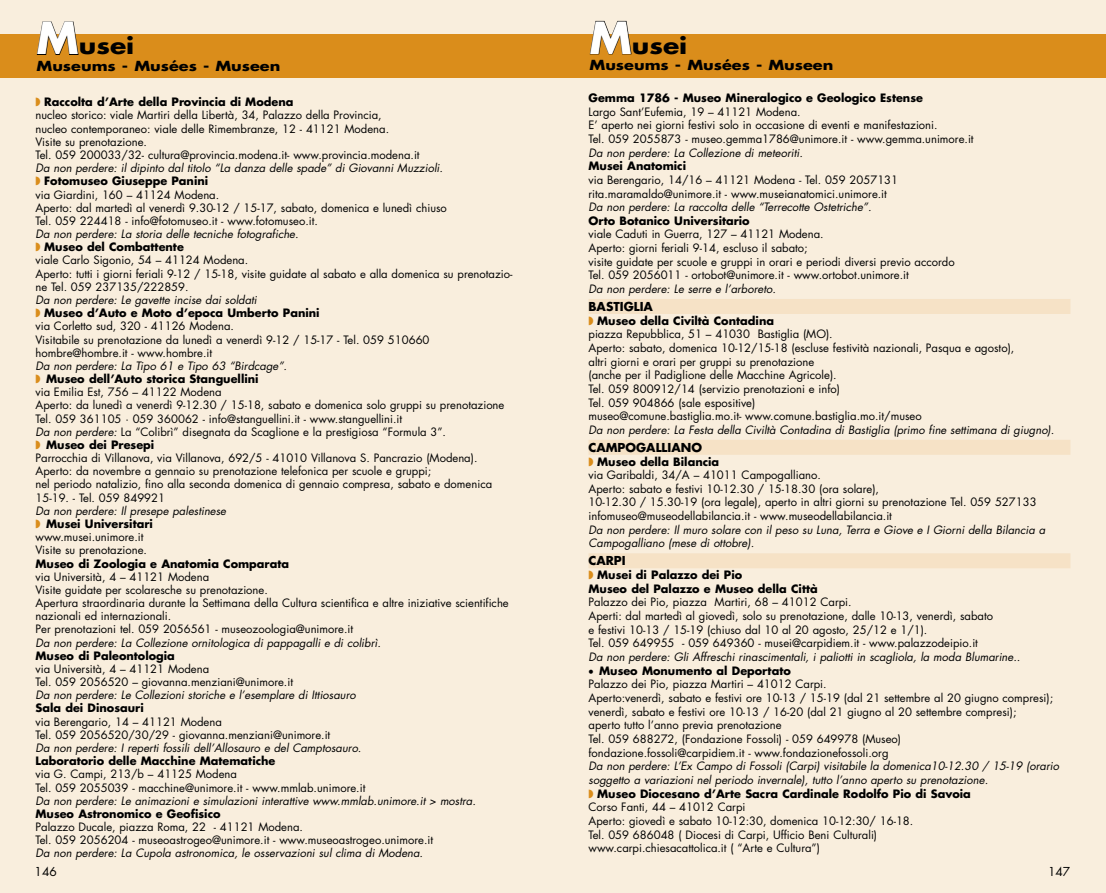
<style>
.page{position:relative;width:1106px;height:893px;background:#fff}
.page>*{position:absolute;margin:0;border:0;box-sizing:border-box;transform-origin:0 0}
.t1{font:700 22.35px "Futura";color:#000;scale:1.19 1}
.t2{font:700 13.5px "Futura";color:#000;scale:1.19 1}
.t3{font:700 12px "Futura";color:#000}
.t4{font:12px "Futura";color:#000}
.t5{font:11.25px/13.2px "Futura";color:#000}
.t6{font:italic 11.25px/13.6px "Futura";color:#000}
.t7{font:700 11.25px/13.6px "Futura";color:#000}
.s1{font-size:43.05px;color:#fff}
.s2{color:#da8d1b}
.s3{font-weight:700}
.s4{font-style:italic}
</style>
<div class="page">
<div style="left:0;top:0;width:553px;height:893px;background:#f9eedd"></div>
<div style="left:553px;top:0;width:553px;height:893px;background:#f9eedd"></div>
<div style="left:0;top:34px;width:553px;height:44px;background:#da8d1b"></div>
<svg style="left:36px;top:21px;width:43px;height:34px"></svg>
<div style="left:588px;top:299px;width:482px;height:15px;background:#f6e2c6"></div>
<div style="left:588px;top:440px;width:482px;height:15px;background:#f6e2c6"></div>
<div style="left:588px;top:553px;width:482px;height:15px;background:#f6e2c6"></div>
<div style="left:553px;top:35px;width:553px;height:43px;background:#da8d1b"></div>
<svg style="left:589px;top:21px;width:43px;height:34px"></svg>
<h1 class="t1" style="left:37px;top:31px;width:84px"><span class="s1">M</span>usei</h1>
<p class="t2" style="left:37px;top:57px;width:206px">Museums - Musées - Museen</p>
<p class="t5" style="left:36px;top:96px;width:385px"><span class="s2">◗</span> <span class="s3">Raccolta d’Arte della Provincia di Modena<br></span>nucleo storico: viale Martiri della Libertà, 34, Palazzo della Provincia,<br>nucleo contemporaneo: viale delle Rimembranze, 12 - 41121 Modena.<br>Visite su prenotazione.<br>Tel. 059 200033/32- cultura@provincia.modena.it- www.provincia.modena.it</p>
<p class="t5" style="left:36px;top:162px;width:413px"><span class="s4">Da non perdere: il dipinto dal titolo “La danza delle spade” di Giovanni Muzzioli. </span><span class="s2">◗</span> <span class="s3">Fotomuseo Giuseppe Panini<br></span>via Giardini, 160 – 41124 Modena.<br>Aperto: dal martedì al venerdì 9.30-12 / 15-17, sabato, domenica e lunedì chiuso Tel. 059 224418 - info@fotomuseo.it - www.fotomuseo.it.</p>
<p class="t5" style="left:36px;top:227px;width:478px"><span class="s4">Da non perdere: La storia delle tecniche fotografiche.<br></span><span class="s2">◗</span> <span class="s3">Museo del Combattente<br></span>viale Carlo Sigonio, 54 – 41124 Modena.<br>Aperto: tutti i giorni feriali 9-12 / 15-18, visite guidate al sabato e alla domenica su prenotazio&shy;ne Tel. 059 237135/222859.</p>
<p class="t5" style="left:36px;top:293px;width:395px"><span class="s4">Da non perdere: Le gavette incise dai soldati<br></span><span class="s2">◗</span> <span class="s3">Museo d’Auto e Moto d’epoca Umberto Panini<br></span>via Corletto sud, 320 - 41126 Modena.<br>Visitabile su prenotazione da lunedì a venerdì 9-12 / 15-17 - Tel. 059 510660 hombre@hombre.it - www.hombre.it</p>
<p class="t5" style="left:36px;top:359px;width:470px"><span class="s4">Da non perdere: La Tipo 61 e Tipo 63 “Birdcage”.<br></span><span class="s2">◗</span> <span class="s3">Museo dell’Auto storica Stanguellini<br></span>via Emilia Est, 756 – 41122 Modena<br>Aperto: da lunedì a venerdì 9-12.30 / 15-18, sabato e domenica solo gruppi su prenotazione Tel. 059 361105 · 059 360062 - info@stanguellini.it - www.stanguellini.it<br><span class="s4">Da non perdere:</span> La “Colibrì” disegnata da Scaglione e la prestigiosa “Formula 3”.<br><span class="s2">◗</span> <span class="s3">Museo dei Presepi<br></span>Parrocchia di Villanova, via Villanova, 692/5 - 41010 Villanova S. Pancrazio (Modena).<br>Aperto: da novembre a gennaio su prenotazione telefonica per scuole e gruppi;<br>nel periodo natalizio, fino alla seconda domenica di gennaio compresa, sabato e domenica 15-19. - Tel. 059 849921</p>
<p class="t5" style="left:36px;top:504px;width:192px"><span class="s4">Da non perdere: Il presepe palestinese </span><span class="s2">◗</span> <span class="s3">Musei Universitari </span>www.musei.unimore.it<br>Visite su prenotazione.</p>
<p class="t7" style="left:36px;top:556px;width:255px">Museo di Zoologia e Anatomia Comparata</p>
<p class="t5" style="left:36px;top:570px;width:475px">via Università, 4 – 41121 Modena<br>Visite guidate per scolaresche su prenotazione.<br>Apertura straordinaria durante la Settimana della Cultura scientifica e altre iniziative scientifiche nazionali ed internazionali.<br>Per prenotazioni tel. 059 2056561 - museozoologia@unimore.it</p>
<p class="t6" style="left:36px;top:636px;width:347px">Da non perdere: La Collezione ornitologica di pappagalli e di colibrì.</p>
<p class="t7" style="left:36px;top:649px;width:141px">Museo di Paleontologia</p>
<p class="t5" style="left:36px;top:662px;width:259px">via Università, 4 – 41121 Modena<br>Tel. 059 2056520 – giovanna.menziani@unimore.it</p>
<p class="t6" style="left:36px;top:688px;width:322px">Da non perdere: Le Collezioni storiche e l’esemplare di Ittiosauro</p>
<p class="t7" style="left:36px;top:701px;width:110px">Sala dei Dinosauri</p>
<p class="t5" style="left:36px;top:715px;width:296px">via Berengario, 14 – 41121 Modena<br>Tel. 059 2056520/30/29 - giovanna.menziani@unimore.it</p>
<p class="t6" style="left:36px;top:741px;width:327px">Da non perdere: I reperti fossili dell’Allosauro e del Camptosauro.</p>
<p class="t7" style="left:36px;top:754px;width:241px">Laboratorio delle Macchine Matematiche</p>
<p class="t5" style="left:36px;top:768px;width:331px">via G. Campi, 213/b – 41125 Modena<br>Tel. 059 2055039 - macchine@unimore.it - www.mmlab.unimore.it</p>
<p class="t6" style="left:36px;top:794px;width:442px">Da non perdere: Le animazioni e simulazioni interattive www.mmlab.unimore.it &gt; mostra.</p>
<p class="t7" style="left:36px;top:807px;width:186px">Museo Astronomico e Geofisico</p>
<p class="t5" style="left:36px;top:820px;width:399px">Palazzo Ducale, piazza Roma, 22 - 41121 Modena.<br>Tel. 059 2056204 - museoastrogeo@unimore.it - www.museoastrogeo.unimore.it</p>
<p class="t6" style="left:36px;top:846px;width:389px">Da non perdere: La Cupola astronomica, le osservazioni sul clima di Modena.</p>
<h1 class="t1" style="left:589px;top:31px;width:84px"><span class="s1">M</span>usei</h1>
<p class="t2" style="left:589px;top:56px;width:206px">Museums - Musées - Museen</p>
<p class="t7" style="left:588px;top:91px;width:336px">Gemma 1786 - Museo Mineralogico e Geologico Estense</p>
<p class="t5" style="left:588px;top:105px;width:386px;line-height:13.6px">Largo Sant’Eufemia, 19 – 41121 Modena.<br>E’ aperto nei giorni festivi solo in occasione di eventi e manifestazioni.<br>Tel. 059 2055873 - museo.gemma1786@unimore.it - www.gemma.unimore.it</p>
<p class="t6" style="left:588px;top:146px;width:216px">Da non perdere: La Collezione di meteoriti.</p>
<p class="t7" style="left:588px;top:159px;width:99px">Musei Anatomici</p>
<p class="t5" style="left:588px;top:173px;width:311px;line-height:13.6px">via Berengario, 14/16 – 41121 Modena - Tel. 059 2057131 rita.maramaldo@unimore.it - www.museianatomici.unimore.it</p>
<p class="t6" style="left:588px;top:200px;width:284px">Da non perdere: La raccolta delle “Terrecotte Ostetriche”.</p>
<p class="t7" style="left:588px;top:214px;width:163px">Orto Botanico Universitario</p>
<p class="t5" style="left:588px;top:228px;width:368px;line-height:13.6px">viale Caduti in Guerra, 127 – 41121 Modena.<br>Aperto: giorni feriali 9-14, escluso il sabato;<br>visite guidate per scuole e gruppi in orari e periodi diversi previo accordo Tel. 059 2056011 - ortobot@unimore.it - www.ortobot.unimore.it</p>
<p class="t6" style="left:588px;top:282px;width:189px">Da non perdere: Le serre e l’arboreto.</p>
<p class="t3" style="left:588px;top:299px;width:66px">BASTIGLIA</p>
<p class="t5" style="left:588px;top:314px;width:427px;line-height:13.6px"><span class="s2">◗</span> <span class="s3">Museo della Civiltà Contadina<br></span>piazza Repubblica, 51 – 41030 Bastiglia (MO).<br>Aperto: sabato, domenica 10-12/15-18 (escluse festività nazionali, Pasqua e agosto), altri giorni e orari per gruppi su prenotazione<br>(anche per il Padiglione delle Macchine Agricole).<br>Tel. 059 800912/14 (servizio prenotazioni e info)<br>Tel. 059 904866 (sale espositive)<br>museo@comune.bastiglia.mo.it- www.comune.bastiglia.mo.it/museo</p>
<p class="t6" style="left:588px;top:423px;width:467px">Da non perdere: La Festa della Civiltà Contadina di Bastiglia (primo fine settimana di giugno).</p>
<p class="t3" style="left:588px;top:439px;width:115px">CAMPOGALLIANO</p>
<p class="t5" style="left:588px;top:455px;width:449px;line-height:13.6px"><span class="s2">◗</span> <span class="s3">Museo della Bilancia<br></span>via Garibaldi, 34/A – 41011 Campogalliano.<br>Aperto: sabato e festivi 10-12.30 / 15-18.30 (ora solare),<br>10-12.30 / 15.30-19 (ora legale), aperto in altri giorni su prenotazione Tel. 059 527133 infomuseo@museodellabilancia.it - www.museodellabilancia.it</p>
<p class="t6" style="left:588px;top:523px;width:458px">Da non perdere: Il muro solare con il peso su Luna, Terra e Giove e I Giorni della Bilancia a<br>Campogalliano (mese di ottobre).</p>
<p class="t3" style="left:588px;top:553px;width:39px">CARPI</p>
<p class="t7" style="left:588px;top:568px;width:231px"><span class="s2">◗</span> Musei di Palazzo dei Pio<br>Museo del Palazzo e Museo della Città</p>
<p class="t5" style="left:588px;top:595px;width:406px;line-height:13.6px">Palazzo dei Pio, piazza Martiri, 68 – 41012 Carpi.<br>Aperti: dal martedì al giovedì, solo su prenotazione, dalle 10-13, venerdì, sabato e festivi 10-13 / 15-19 (chiuso dal 10 al 20 agosto, 25/12 e 1/1).<br>Tel. 059 649955 - 059 649360 - musei@carpidiem.it - www.palazzodeipio.it</p>
<p class="t6" style="left:588px;top:650px;width:433px">Da non perdere: Gli Affreschi rinascimentali, i paliotti in scagliola, la moda Blumarine..</p>
<p class="t5" style="left:588px;top:664px;width:466px;line-height:13.6px">• <span class="s3">Museo Monumento al Deportato<br></span>Palazzo dei Pio, piazza Martiri – 41012 Carpi.<br>Aperto:venerdì, sabato e festivi ore 10-13 / 15-19 (dal 21 settembre al 20 giugno compresi); venerdì, sabato e festivi ore 10-13 / 16-20 (dal 21 giugno al 20 settembre compresi);<br>aperto tutto l’anno previa prenotazione<br>Tel. 059 688272, (Fondazione Fossoli) - 059 649978 (Museo) fondazione.fossoli@carpidiem.it - www.fondazionefossoli.org</p>
<p class="t5" style="left:588px;top:759px;width:472px;line-height:13.6px"><span class="s4">Da non perdere: L’Ex Campo di Fossoli (Carpi) visitabile la domenica10-12.30 / 15-19 (orario soggetto a variazioni nel periodo invernale), tutto l’anno aperto su prenotazione.<br></span><span class="s2">◗</span> <span class="s3">Museo Diocesano d’Arte Sacra Cardinale Rodolfo Pio di Savoia<br></span>Corso Fanti, 44 – 41012 Carpi<br>Aperto: giovedì e sabato 10-12:30, domenica 10-12:30/ 16-18.<br>Tel. 059 686048 ( Diocesi di Carpi, Ufficio Beni Culturali)<br>www.carpi.chiesacattolica.it ( “Arte e Cultura”)</p>
<p class="t4" style="left:35px;top:864px;width:24px">146</p>
<p class="t4" style="left:1048px;top:864px;width:24px">147</p>
</div>
